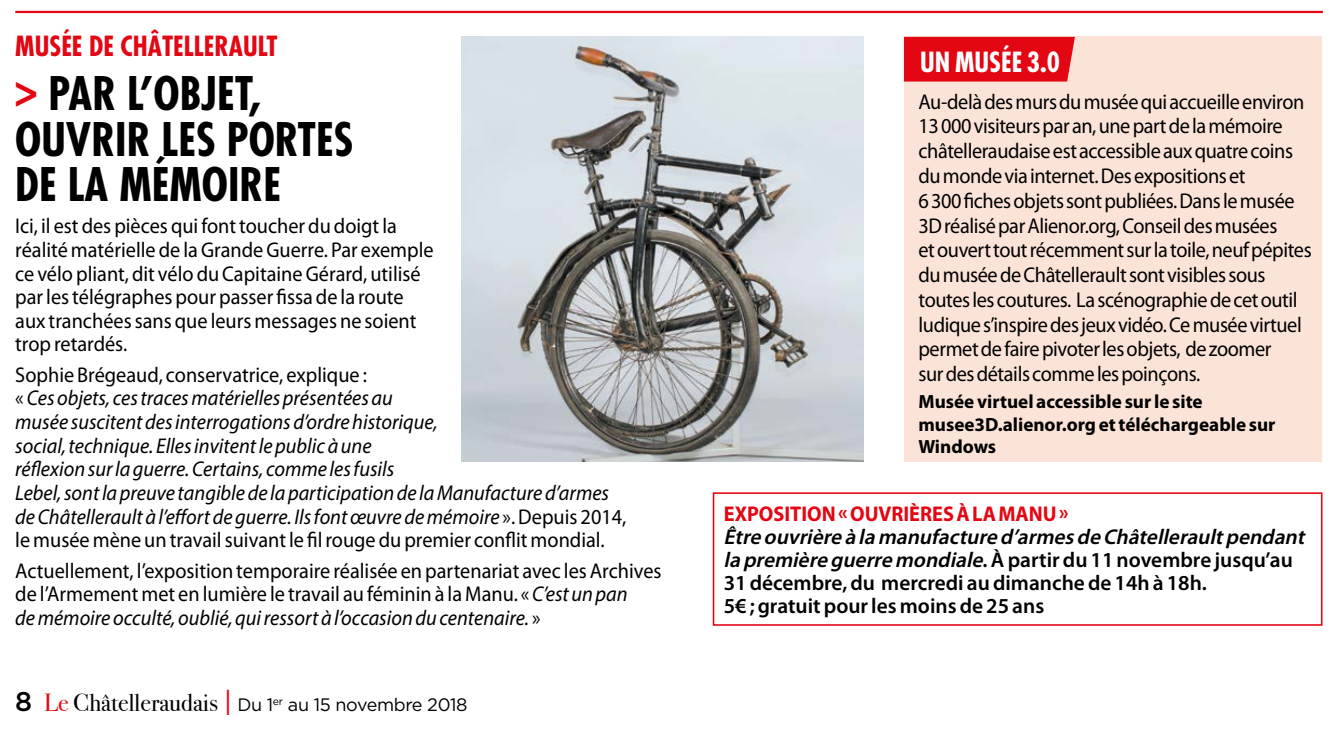
<style>
.page{position:relative;width:1335px;height:732px;background:#fff}
.page>*{position:absolute;margin:0;border:0;box-sizing:border-box;transform-origin:0 0}
.t1{font:700 condensed 45px/45px "Futura";color:#000}
.t2{font:700 condensed 27px "Futura";color:#e30613}
.t3{font:700 condensed 27px "Futura";color:#fff}
.t4{font:21.38px/24.8px "Myriad Pro";letter-spacing:-.02em;color:#000;scale:.95 1}
.t5{font:21.38px/23.6px "Myriad Pro";color:#000;scale:.95 1}
.t6{font:italic 21.38px/23.6px "Myriad Pro";color:#000;scale:.95 1}
.t7{font:600 21.38px/22.9px "Myriad Pro";color:#000}
.t8{font:700 21.38px "Myriad Pro";color:#e30613;scale:.95 1}
.t9{font:700 19.12px/22.5px "Myriad Pro";color:#000}
.t10{font:18px "Gotham";letter-spacing:-.02em;color:#000}
.s1{color:#e30613}
.s2{font-style:normal}
.s3{font-style:italic}
.s4{font-weight:500;font-size:27px}
.s5{font-family:"Bodoni Svty Two ITCTT Book";font-size:24.75px;color:#e30613}
.s6{font-family:"Bodoni Svty Two ITCTT Book";font-size:24.75px}
.s7{font-weight:300;font-size:36px;color:#e30613}
</style>
<div class="page">
<hr style="left:15px;top:11px;width:1308px;height:2px;background:#e30613">
<img style="left:461px;top:37px;width:403px;height:424px">
<div style="left:904px;top:36px;width:418px;height:425px;background:#fce3d7"></div>
<div style="left:713px;top:492px;width:609px;height:133px;border:2px solid #e30613"></div>
<div style="left:904px;top:37px;width:171px;height:44px;background:#e30613"></div>
<p class="t2" style="left:15px;top:29px;width:264px">MUSÉE DE CHÂTELLERAULT</p>
<h1 class="t1" style="left:15px;top:71px;width:340px"><span class="s1">&gt;</span> PAR L’OBJET,<br>OUVRIR LES PORTES<br>DE LA MÉMOIRE</h1>
<p class="t5" style="left:15px;top:214px;width:442px">Ici, il est des pièces qui font toucher du doigt la réalité matérielle de la Grande Guerre. Par exemple ce vélo pliant, dit vélo du Capitaine Gérard, utilisé par les télégraphes pour passer fissa de la route aux tranchées sans que leurs messages ne soient trop retardés.</p>
<p class="t6" style="left:15px;top:362px;width:645px"><span class="s2">Sophie Brégeaud, conservatrice, explique :<br>«</span> Ces objets, ces traces matérielles présentées au<br>musée suscitent des interrogations d’ordre historique,<br>social, technique. Elles invitent le public à une<br>réflexion sur la guerre. Certains, comme les fusils<br>Lebel, sont la preuve tangible de la participation de la Manufacture d’armes de Châtellerault à l’effort de guerre. Ils font œuvre de mémoire <span class="s2">». Depuis 2014, le musée mène un travail suivant le fil rouge du premier conflit mondial.</span></p>
<p class="t5" style="left:15px;top:558px;width:682px">Actuellement, l’exposition temporaire réalisée en partenariat avec les Archives de l’Armement met en lumière le travail au féminin à la Manu. « <span class="s3">C’est un pan<br>de mémoire occulté, oublié, qui ressort à l’occasion du centenaire.</span> »</p>
<p class="t10" style="left:15px;top:694px;width:454px"><span class="s4">8</span> <span class="s5">Le</span> <span class="s6">Châtelleraudais</span> <span class="s7">I</span> Du 1<sup>er</sup> au 15 novembre 2018</p>
<p class="t3" style="left:920px;top:44px;width:141px">UN MUSÉE 3.0</p>
<p class="t4" style="left:918px;top:89px;width:415px">Au-delà des murs du musée qui accueille environ 13 000 visiteurs par an, une part de la mémoire châtelleraudaise est accessible aux quatre coins du monde via internet. Des expositions et<br>6 300 fiches objets sont publiées. Dans le musée 3D réalisé par Alienor.org, Conseil des musées<br>et ouvert tout récemment sur la toile, neuf pépites du musée de Châtellerault sont visibles sous toutes les coutures. La scénographie de cet outil ludique s’inspire des jeux vidéo. Ce musée virtuel permet de faire pivoter les objets, de zoomer<br>sur des détails comme les poinçons.</p>
<p class="t9" style="left:918px;top:389px;width:359px">Musée virtuel accessible sur le site musee3D.alienor.org et téléchargeable sur<br>Windows</p>
<p class="t8" style="left:724px;top:499px;width:364px">EXPOSITION « OUVRIÈRES À LA MANU »</p>
<p class="t7" style="left:724px;top:524px;width:588px"><span class="s3">Être ouvrière à la manufacture d’armesde Châtelleraultpendant la première guerre mondiale</span>. À par tir du 11 novembre jusqu’au 31 décembre, du mercredi au dimanche de 14h à 18h.<br>5€ ; gratuit pour les moins de 25 ans</p>
</div>
